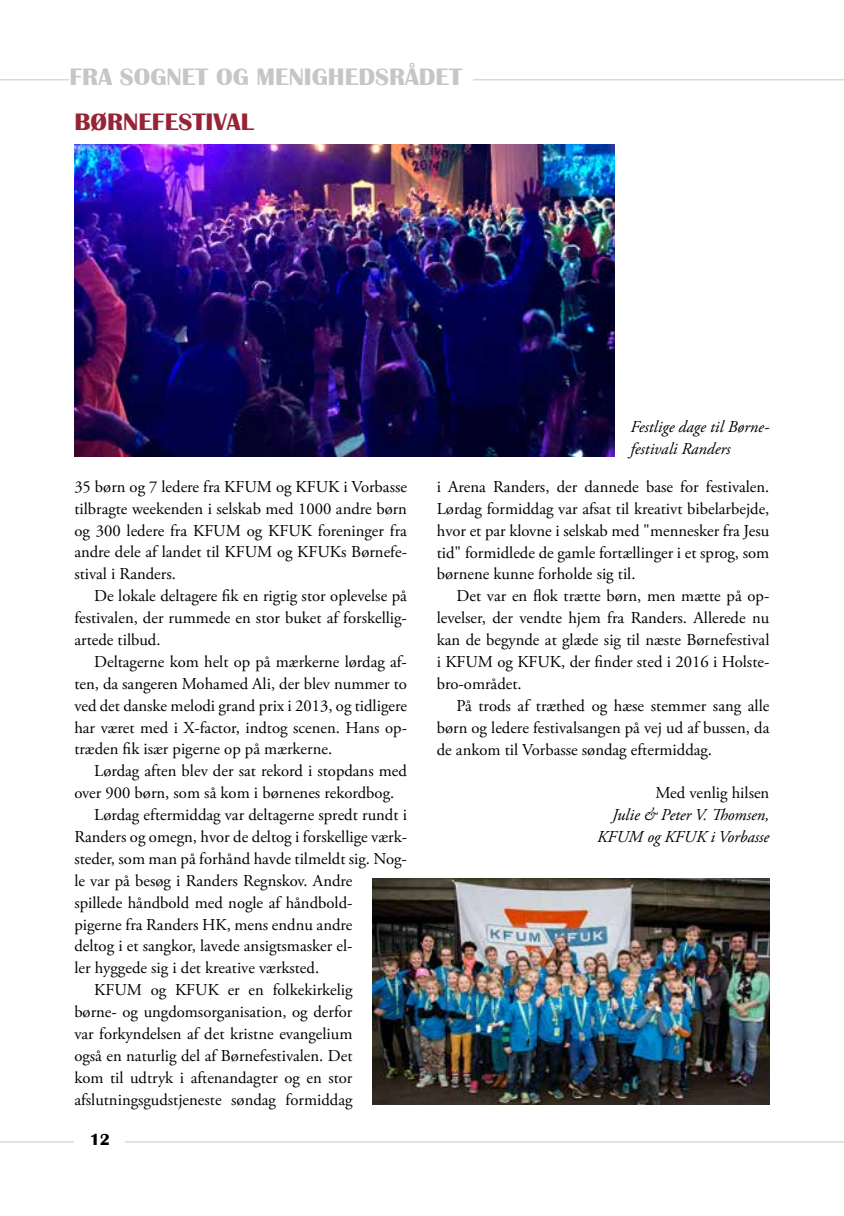
<style>
.page{position:relative;width:844px;height:1216px;background:#fff}
.page>*{position:absolute;margin:0;border:0;box-sizing:border-box;transform-origin:0 0}
.t1{font:700 24.5px "Britannic";color:#c5c6c6;scale:1.04 1}
.t2{font:700 24.5px "Britannic";color:#972335;scale:1.04 1}
.t3{font:16.62px/21.9px "Adobe Garamond Pro";color:#000;text-align:justify}
.t4{font:italic 16.62px/21.9px "Adobe Garamond Pro";color:#000}
.t5{font:700 16.62px "Britannic";color:#000}
</style>
<div class="page">
<hr style="left:0;top:79px;width:843px;height:1px;background:#c5c6c6">
<hr style="left:0;top:1141px;width:843px;height:1px;background:#c5c6c6">
<div style="left:74px;top:1134px;width:51px;height:47px;background:#fff"></div>
<div style="left:69px;top:68px;width:403px;height:33px;background:#fff"></div>
<img style="left:74px;top:144px;width:540px;height:313px">
<img style="left:372px;top:878px;width:397px;height:226px">
<h1 class="t1" style="left:150px;top:63px;width:301px">GNET OG MENIGHEDSRÅDET</h1>
<h1 class="t2" style="left:74px;top:108px;width:173px">BØRNEFESTIVAL</h1>
<h1 class="t1" style="left:69px;top:64px;width:187px">FRKOA NSOFIRMANDER</h1>
<p class="t4" style="left:630px;top:416px;width:140px">Festlige dage til Børne&shy;festivali Randers</p>
<p class="t3" style="left:74px;top:476px;width:334px">35 børn og 7 ledere fra KFUM og KFUK i Vorbasse tilbragte weekenden i selskab med 1000 andre børn og 300 ledere fra KFUM og KFUK foreninger fra andre dele af landet til KFUM og KFUKs Børnefe&shy;stival i Randers.</p>
<p class="t3" style="left:74px;top:585px;width:334px;text-indent:20px">De lokale deltagere fik en rigtig stor oplevelse på festivalen, der rummede en stor buket af forskellig&shy;artede tilbud.</p>
<p class="t3" style="left:74px;top:651px;width:334px;text-indent:20px">Deltagerne kom helt op på mærkerne lørdag af&shy;ten, da sangeren Mohamed Ali, der blev nummer to ved det danske melodi grand prix i 2013, og tidligere har været med i X-factor, indtog scenen. Hans op&shy;træden fik især pigerne op på mærkerne.</p>
<p class="t3" style="left:94px;top:760px;width:314px">Lørdag aften blev der sat rekord i stopdans med</p>
<p class="t3" style="left:74px;top:782px;width:321px">over 900 børn, som så kom i børnenes rekordbog.</p>
<p class="t3" style="left:94px;top:804px;width:314px">Lørdag eftermiddag var deltagerne spredt rundt i</p>
<p class="t3" style="left:74px;top:826px;width:334px">Randers og omegn, hvor de deltog i forskellige værk-</p>
<p class="t3" style="left:74px;top:848px;width:334px">steder, som man på forhånd havde tilmeldt sig. Nog-</p>
<p class="t3" style="left:74px;top:870px;width:279px">le var på besøg i Randers Regnskov. Andre</p>
<p class="t3" style="left:74px;top:892px;width:279px">spillede håndbold med nogle af håndbold-</p>
<p class="t3" style="left:74px;top:913px;width:279px">pigerne fra Randers HK, mens endnu andre</p>
<p class="t3" style="left:74px;top:935px;width:279px">deltog i et sangkor, lavede ansigtsmasker el-</p>
<p class="t3" style="left:74px;top:957px;width:246px">ler hyggede sig i det kreative værksted.</p>
<p class="t3" style="left:94px;top:979px;width:260px">KFUM og KFUK er en folkekirkelig</p>
<p class="t3" style="left:74px;top:1001px;width:279px">børne- og ungdomsorganisation, og derfor</p>
<p class="t3" style="left:74px;top:1023px;width:279px">var forkyndelsen af det kristne evangelium</p>
<p class="t3" style="left:74px;top:1045px;width:279px">også en naturlig del af Børnefestivalen. Det</p>
<p class="t3" style="left:74px;top:1067px;width:279px">kom til udtryk i aftenandagter og en stor</p>
<p class="t3" style="left:74px;top:1088px;width:280px">afslutningsgudstjeneste søndag formiddag</p>
<p class="t5" style="left:90px;top:1130px;width:22px">12</p>
<p class="t3" style="left:436px;top:476px;width:334px">i Arena Randers, der dannede base for festivalen.<br>Lørdag formiddag var afsat til kreativt bibelarbejde, hvor et par klovne i selskab med "mennesker fra Jesu tid" formidlede de gamle fortællinger i et sprog, som børnene kunne forholde sig til.</p>
<p class="t3" style="left:436px;top:585px;width:334px;text-indent:20px">Det var en flok trætte børn, men mætte på op&shy;levelser, der vendte hjem fra Randers. Allerede nu kan de begynde at glæde sig til næste Børnefestival i KFUM og KFUK, der finder sted i 2016 i Holste&shy;bro-området.</p>
<p class="t3" style="left:436px;top:695px;width:334px;text-indent:20px">På trods af træthed og hæse stemmer sang alle børn og ledere festivalsangen på vej ud af bussen, da de ankom til Vorbasse søndag eftermiddag.</p>
<p class="t3" style="left:655px;top:782px;width:115px">Med venlig hilsen</p>
<p class="t4" style="left:597px;top:804px;width:174px;text-align:right">Julie &amp; Peter V. Thomsen,<br>KFUM og KFUK i Vorbasse</p>
</div>
